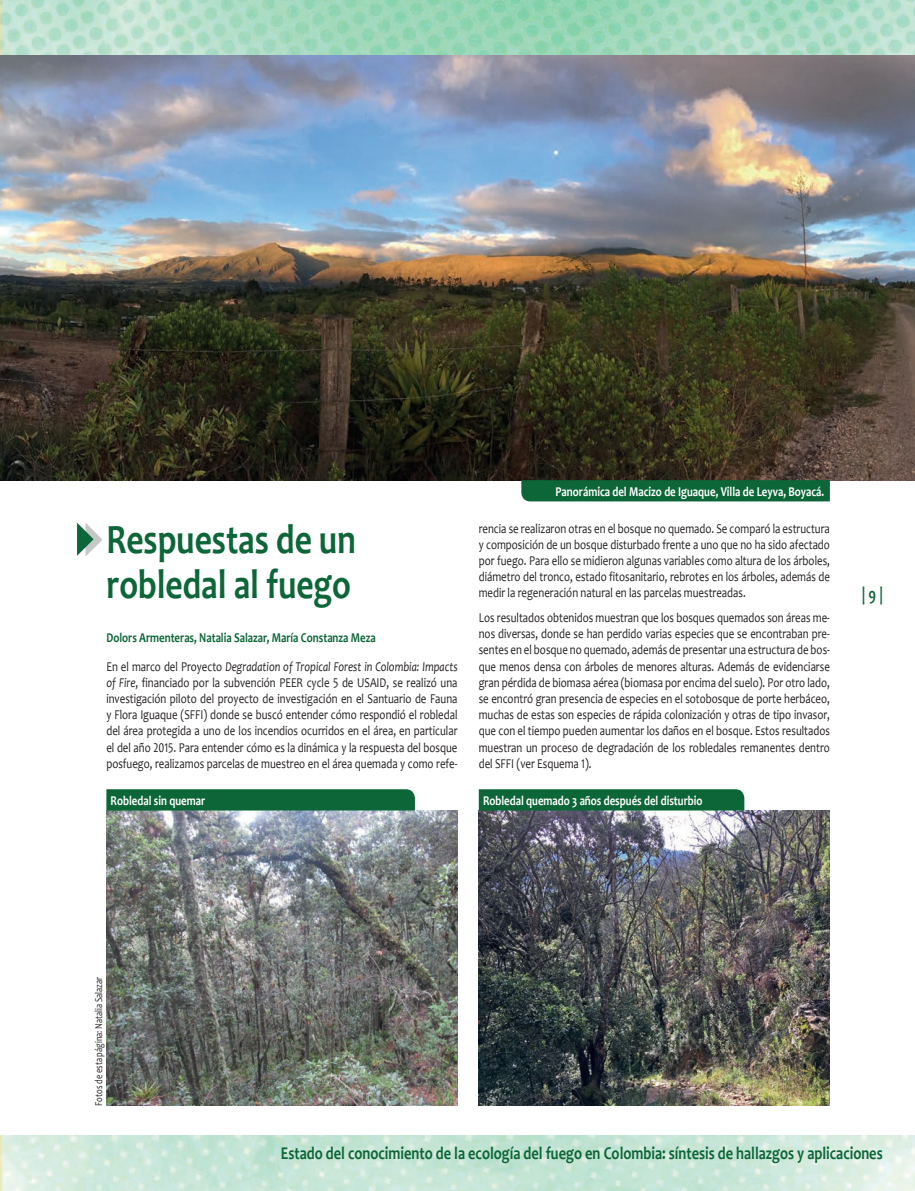
<style>
.page{position:relative;width:915px;height:1191px;background:#fff}
.page>*{position:absolute;margin:0;border:0;box-sizing:border-box;transform-origin:0 0}
.t1{font:700 42px/45px "Candara";color:#0c6638;scale:.8 1}
.t2{font:700 18px "Candara";color:#0c6638;scale:.8 1}
.t3{font:13.5px/16.2px "Candara";color:#231f20;text-align:justify;scale:.8 1}
.t4{font:700 13.5px/29px "Candara";color:#0c6638;scale:.8 1}
.t5{font:700 13.5px "Candara";color:#fff;scale:.8 1}
.t6{font:10.5px "Candara";color:#231f20;scale:.8 1}
.s1{font-weight:400;color:#231f20}
.s2{font-weight:400;font-style:italic;color:#231f20}
.s3{font-style:italic}
</style>
<div class="page">
<img style="left:0;top:1135px;width:914px;height:56px">
<img style="left:0;top:0;width:914px;height:480px">
<img style="left:478px;top:810px;width:351px;height:296px">
<img style="left:106px;top:810px;width:351px;height:296px">
<div style="left:106px;top:789px;width:309px;height:21px;background:#0c6638"></div>
<div style="left:521px;top:480px;width:308px;height:21px;background:#0c6638"></div>
<div style="left:478px;top:789px;width:266px;height:21px;background:#0c6638"></div>
<div style="left:85px;top:522px;width:17px;height:34px;background:#231f20;opacity:.25"></div>
<svg style="left:77px;top:523px;width:17px;height:33px"></svg>
<h1 class="t1" style="left:106px;top:516px;width:313px">Respuestas de un robledal al fuego</h1>
<p class="t4" style="left:106px;top:622px;width:440px">Dolors Armenteras, Natalia Salazar, María Constanza Meza<br><span class="s1">En el marco del Proyecto</span> <span class="s2">Degradation of Tropical Forest in Colombia: Impacts</span></p>
<p class="t3" style="left:106px;top:674px;width:440px"><span class="s3">of Fire</span>, financiado por la subvención PEER cycle 5 de USAID, se realizó una investigación piloto del proyecto de investigación en el Santuario de Fauna y Flora Iguaque (SFFI) donde se buscó entender cómo respondió el robledal del área protegida a uno de los incendios ocurridos en el área, en particular el del año 2015. Para entender cómo es la dinámica y la respuesta del bosque posfuego, realizamos parcelas de muestreo en el área quemada y como refe-</p>
<p class="t5" style="left:111px;top:792px;width:120px">Robledal sin quemar</p>
<p class="t5" style="left:555px;top:483px;width:337px">Panorámica del Macizo de Iguaque, Villa de Leyva, Boyacá.</p>
<p class="t3" style="left:478px;top:520px;width:440px">rencia se realizaron otras en el bosque no quemado. Se comparó la estructura y composición de un bosque disturbado frente a uno que no ha sido afectado por fuego. Para ello se midieron algunas variables como altura de los árboles, diámetro del tronco, estado fitosanitario, rebrotes en los árboles, además de medir la regeneración natural en las parcelas muestreadas.</p>
<p class="t3" style="left:478px;top:609px;width:440px">Los resultados obtenidos muestran que los bosques quemados son áreas me&shy;nos diversas, donde se han perdido varias especies que se encontraban pre&shy;sentes en el bosque no quemado, además de presentar una estructura de bos&shy;que menos densa con árboles de menores alturas. Además de evidenciarse gran pérdida de biomasa aérea (biomasa por encima del suelo). Por otro lado, se encontró gran presencia de especies en el sotobosque de porte herbáceo, muchas de estas son especies de rápida colonización y otras de tipo invasor, que con el tiempo pueden aumentar los daños en el bosque. Estos resultados muestran un proceso de degradación de los robledales remanentes dentro del SFFI (ver Esquema 1).</p>
<p class="t5" style="left:483px;top:792px;width:276px">Robledal quemado 3 años después del disturbio</p>
<h2 class="t2" style="left:861px;top:582px;width:28px">| 9 |</h2>
<p class="t6" style="left:92px;top:1106px;width:163px;rotate:-90deg">Fotos de esta página: Natalia Salazar</p>
<h2 class="t2" style="left:281px;top:1142px;width:753px">Estado del conocimiento de la ecología del fuego en Colombia: síntesis de hallazgos y aplicaciones</h2>
</div>
